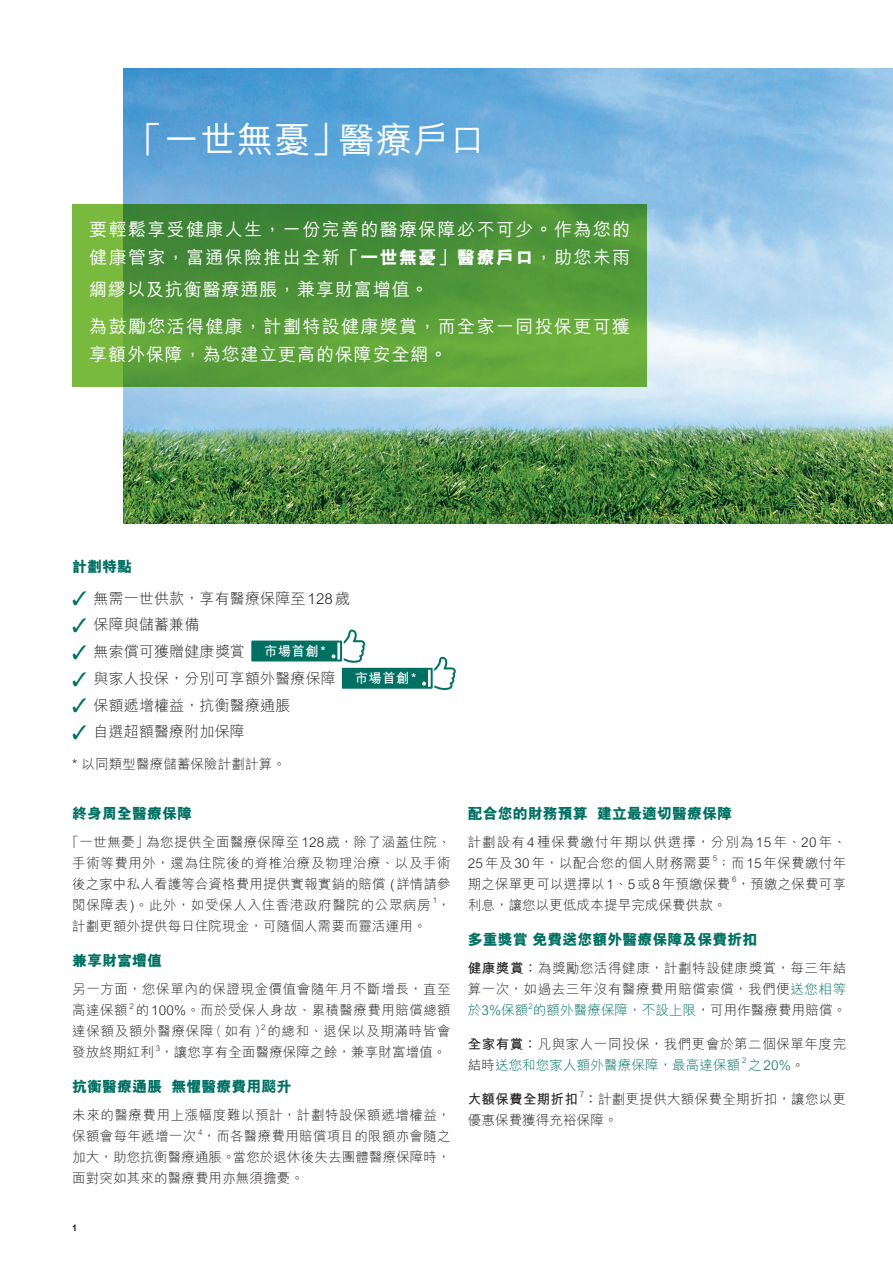
<style>
.page{position:relative;width:893px;height:1263px;background:#fff}
.page>*{position:absolute;margin:0;border:0;box-sizing:border-box;transform-origin:0 0}
.t1{font:500 36px "M Hei HK";letter-spacing:.025em;color:#fff}
.t2{font:500 18px/28.5px "M Hei HK";letter-spacing:.075em;color:#fff}
.t3{font:500 18px "M Hei HK";letter-spacing:.05em;color:#fff}
.t4{font:300 15px "M Hei HK";letter-spacing:.01em;color:#231f20}
.t5{font:800 15px "M Hei HK";color:#007063}
.t6{font:300 13.5px/21px "M Hei HK";letter-spacing:.02em;color:#231f20;text-align:justify}
.t7{font:300 13.5px/21px "M Hei HK";letter-spacing:.04em;color:#231f20}
.t8{font:300 13.5px/21px "M Hei HK";letter-spacing:.08em;color:#231f20}
.t9{font:300 13.5px "M Hei HK";letter-spacing:.05em;color:#231f20}
.t10{font:700 13.5px "M Hei HK";letter-spacing:.01em;color:#fff}
.t11{font:700 13.5px "M Hei HK";letter-spacing:.025em;color:#231f20}
.t12{font:300 13.5px "M Hei HK";color:#007063}
.t13{font:700 9px "Arial";color:#231f20}
.t14{font:300 7.8px "M Hei HK";color:#231f20}
.t15{font:300 7.8px "M Hei HK";color:#007063}
.s1{font-weight:800}
.s2{color:#007063}
.s3{font-weight:700}
.s4{color:#231f20}
</style>
<div class="page">
<img style="left:123px;top:68px;width:770px;height:455px">
<svg style="left:72px;top:204px;width:574px;height:183px;background:#559b39"></svg>
<svg style="left:251px;top:630px;width:205px;height:60px"></svg>
<h1 class="t1" style="left:127px;top:114px;width:361px">「一世無憂」醫療戶口</h1>
<h2 class="t2" style="left:89px;top:213px;width:542px">要輕鬆享受健康人生，一份完善的醫療保障必不可少。作為您的健康管家，富通保險推出全新<span class="s1">「一世無憂」醫療戶口</span>，助您未雨</h2>
<h2 class="t2" style="left:89px;top:269px;width:542px;line-height:37px">綢繆以及抗衡醫療通脹，兼享財富增值。<br>為鼓勵您活得健康，計劃特設健康獎賞，而全家一同投保更可獲</h2>
<h2 class="t3" style="left:89px;top:341px;width:360px">享額外保障，為您建立更高的保障安全網。</h2>
<p class="t5" style="left:72px;top:556px;width:61px">計劃特點</p>
<p class="t4" style="left:72px;top:588px;width:279px"><span class="s2">✓</span> 無需一世供款，享有醫療保障至 128歲</p>
<p class="t4" style="left:72px;top:614px;width:129px"><span class="s2">✓</span> 保障與儲蓄兼備</p>
<p class="t4" style="left:72px;top:641px;width:174px"><span class="s2">✓</span> 無索償可獲贈健康獎賞</p>
<p class="t4" style="left:72px;top:668px;width:265px"><span class="s2">✓</span> 與家人投保，分別可享額外醫療保障</p>
<p class="t4" style="left:72px;top:695px;width:220px"><span class="s2">✓</span> 保額遞增權益，抗衡醫療通脹</p>
<p class="t4" style="left:72px;top:721px;width:174px"><span class="s2">✓</span> 自選超額醫療附加保障</p>
<p class="t6" style="left:72px;top:753px;width:215px">* 以同類型醫療儲蓄保險計劃計算。</p>
<p class="t5" style="left:72px;top:803px;width:122px">終身周全醫療保障</p>
<p class="t6" style="left:72px;top:831px;width:380px;text-indent:-7px">「一世無憂」為您提供全面醫療保障至128歲，除了涵蓋住院、手術等費用外，還為住院後的脊椎治療及物理治療、以及手術後之家中私人看護等合資格費用提供實報實銷的賠償 (詳情請參閱保障表)。此外，如受保人入住香港政府醫院的公眾病房</p>
<p class="t10" style="left:264px;top:641px;width:63px">市場首創*</p>
<p class="t10" style="left:355px;top:669px;width:63px">市場首創*</p>
<p class="t14" style="left:433px;top:895px;width:6px">1</p>
<p class="t6" style="left:437px;top:894px;width:15px">，</p>
<p class="t6" style="left:72px;top:915px;width:356px">計劃更額外提供每日住院現金，可隨個人需要而靈活運用。</p>
<p class="t5" style="left:72px;top:950px;width:92px">兼享財富增值</p>
<p class="t7" style="left:72px;top:978px;width:380px">另一方面，您保單內的保證現金價值會隨年月不斷增長，直至高達保額</p>
<p class="t14" style="left:130px;top:1000px;width:6px">2</p>
<p class="t6" style="left:72px;top:999px;width:380px;text-indent:64px">的100%。而於受保人身故、累積醫療費用賠償總額達保額及額外醫療保障(如有)</p>
<p class="t14" style="left:261px;top:1021px;width:6px">2</p>
<p class="t9" style="left:267px;top:1022px;width:185px">的總和、退保以及期滿時皆會</p>
<p class="t6" style="left:72px;top:1041px;width:83px">發放終期紅利</p>
<p class="t14" style="left:156px;top:1042px;width:6px">3</p>
<p class="t6" style="left:160px;top:1041px;width:288px">，讓您享有全面醫療保障之餘，兼享財富增值。</p>
<p class="t5" style="left:72px;top:1077px;width:221px">抗衡醫療通脹 無懼醫療費用颷升</p>
<p class="t7" style="left:72px;top:1104px;width:380px">未來的醫療費用上漲幅度難以預計，計劃特設保額遞增權益，保額會每年遞增一次</p>
<p class="t14" style="left:198px;top:1126px;width:6px">4</p>
<p class="t6" style="left:72px;top:1125px;width:380px;text-indent:130px">，而各醫療費用賠償項目的限額亦會隨之加大，助您抗衡醫療通脹。當您於退休後失去團體醫療保障時，面對突如其來的醫療費用亦無須擔憂。</p>
<p class="t13" style="left:72px;top:1222px;width:7px">1</p>
<p class="t5" style="left:468px;top:803px;width:266px">配合您的財務預算 建立最適切醫療保障</p>
<p class="t8" style="left:468px;top:831px;width:380px">計劃設有4種保費繳付年期以供選擇，分別為15年、20年、<br>25年及 30年，以配合您的個人財務需要</p>
<p class="t14" style="left:713px;top:853px;width:6px">5</p>
<p class="t6" style="left:468px;top:852px;width:380px;text-indent:250px">；而 15年保費繳付年期之保單更可以選擇以 1、5或 8年預繳保費</p>
<p class="t14" style="left:732px;top:874px;width:6px">6</p>
<p class="t6" style="left:737px;top:873px;width:111px">，預繳之保費可享</p>
<p class="t6" style="left:468px;top:894px;width:260px">利息，讓您以更低成本提早完成保費供款。</p>
<p class="t5" style="left:468px;top:929px;width:291px">多重獎賞 免費送您額外醫療保障及保費折扣</p>
<p class="t6" style="left:468px;top:957px;width:380px"><span class="s3">健康獎賞：</span>為獎勵您活得健康，計劃特設健康獎賞，每三年結算一次，如過去三年沒有醫療費用賠償索償，我們便<span class="s2">送您相等於3%保額的額外醫療保障，不設上限</span>，可用作醫療費用賠償。</p>
<p class="t15" style="left:528px;top:1000px;width:6px">2</p>
<p class="t7" style="left:468px;top:1033px;width:380px"><span class="s3">全家有賞：</span>凡與家人一同投保，我們更會於第二個保單年度完結時<span class="s2">送您和您家人額外醫療保障，最高達保額</span></p>
<p class="t15" style="left:742px;top:1055px;width:6px">2</p>
<p class="t12" style="left:748px;top:1055px;width:58px">之 20%<span class="s4">。</span></p>
<p class="t11" style="left:468px;top:1089px;width:112px">大額保費全期折扣</p>
<p class="t14" style="left:580px;top:1089px;width:6px">7</p>
<p class="t6" style="left:468px;top:1088px;width:380px;text-indent:117px"><span class="s3">：</span>計劃更提供大額保費全期折扣，讓您以更優惠保費獲得充裕保障。</p>
</div>
